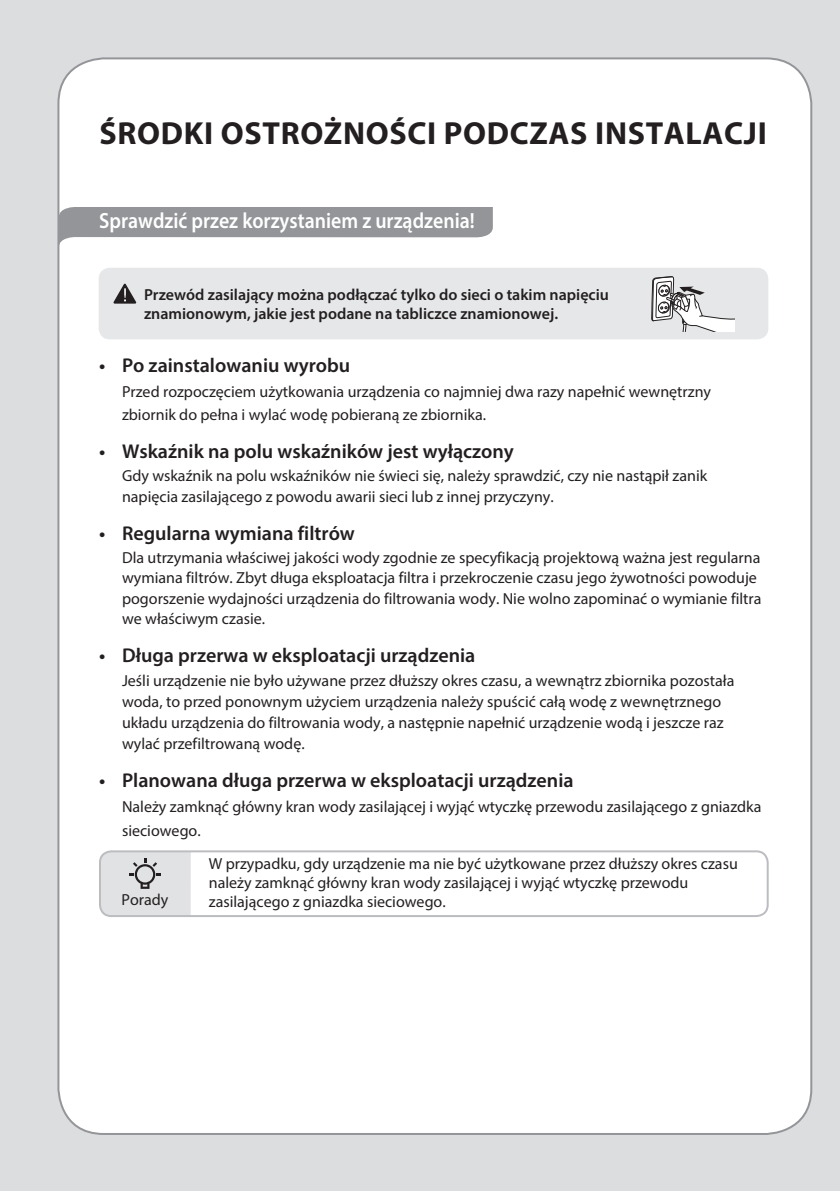
<style>
.page{position:relative;width:840px;height:1191px;background:#fff}
.page>*{position:absolute;margin:0;border:0;box-sizing:border-box;transform-origin:0 0}
.Heading_level1{font:700 32px "Myriad Pro";letter-spacing:.02em;color:#231f20}
.t1{font:600 22px "Myriad Pro";color:#fff;scale:.9 1}
.Body_level2{font:600 20px "Myriad Pro";color:#231f20}
.Body_level2-2{font:16px/21.2px "Myriad Pro";color:#231f20}
.Body_level1{font:16px/19.2px "Myriad Pro";color:#231f20}
.Body_level1-2{font:600 16px/19.2px "Myriad Pro";color:#231f20}
</style>
<div class="page">
<div style="left:0;top:0;width:839px;height:1191px;background:#dcdddf"></div>
<div style="left:58px;top:58px;width:752px;height:1076px;background:#fff;border-radius:45px"></div>
<div style="left:99px;top:850px;width:669px;height:67px;border:2px solid #bcbdc0;border-radius:11px"></div>
<svg style="left:100px;top:851px;width:91px;height:65px;background:#d8d9db"></svg>
<svg style="left:59px;top:207px;width:433px;height:40px"></svg>
<div style="left:99px;top:268px;width:669px;height:71px;background:#e6e7e9;border-radius:11px"></div>
<svg style="left:113px;top:284px;width:23px;height:20px"></svg>
<svg style="left:651px;top:276px;width:83px;height:56px"></svg>
<p class="Heading_level1" style="left:100px;top:112px;width:668px">ŚRODKI OSTROŻNOŚCI PODCZAS INSTALACJI</p>
<p class="t1" style="left:99px;top:207px;width:418px">Sprawdzić przez korzystaniem z urządzenia!</p>
<p class="Body_level1-2" style="left:144px;top:284px;width:466px">Przewód zasilający można podłączać tylko do sieci o takim napięciu znamionowym, jakie jest podane na tabliczce znamionowej.</p>
<p class="Body_level2" style="left:99px;top:352px;width:252px">• Po zainstalowaniu wyrobu</p>
<p class="Body_level2-2" style="left:122px;top:379px;width:590px;line-height:23.4px">Przed rozpoczęciem użytkowania urządzenia co najmniej dwa razy napełnić wewnętrzny zbiornik do pełna i wylać wodę pobieraną ze zbiornika.</p>
<p class="Body_level2" style="left:99px;top:438px;width:416px">• Wskaźnik na polu wskaźników jest wyłączony</p>
<p class="Body_level2-2" style="left:122px;top:465px;width:586px">Gdy wskaźnik na polu wskaźników nie świeci się, należy sprawdzić, czy nie nastąpił zanik napięcia zasilającego z powodu awarii sieci lub z innej przyczyny.</p>
<p class="Body_level2" style="left:99px;top:521px;width:257px">• Regularna wymiana filtrów</p>
<p class="Body_level2-2" style="left:122px;top:547px;width:640px;line-height:20.6px">Dla utrzymania właściwej jakości wody zgodnie ze specyfikacją projektową ważna jest regularna wymiana filtrów. Zbyt długa eksploatacja filtra i przekroczenie czasu jego żywotności powoduje pogorszenie wydajności urządzenia do filtrowania wody. Nie wolno zapominać o wymianie filtra we właściwym czasie.</p>
<p class="Body_level2" style="left:99px;top:643px;width:377px">• Długa przerwa w eksploatacji urządzenia</p>
<p class="Body_level2-2" style="left:122px;top:669px;width:613px">Jeśli urządzenie nie było używane przez dłuższy okres czasu, a wewnątrz zbiornika pozostała woda, to przed ponownym użyciem urządzenia należy spuścić całą wodę z wewnętrznego układu urządzenia do filtrowania wody, a następnie napełnić urządzenie wodą i jeszcze raz wylać przefiltrowaną wodę.</p>
<p class="Body_level2" style="left:99px;top:768px;width:475px">• Planowana długa przerwa w eksploatacji urządzenia</p>
<p class="Body_level2-2" style="left:122px;top:795px;width:640px;line-height:23.4px">Należy zamknąć główny kran wody zasilającej i wyjąć wtyczkę przewodu zasilającego z gniazdka sieciowego.</p>
<p class="Body_level1" style="left:209px;top:853px;width:530px">W przypadku, gdy urządzenie ma nie być użytkowane przez dłuższy okres czasu należy zamknąć główny kran wody zasilającej i wyjąć wtyczkę przewodu</p>
<p class="Body_level1" style="left:121px;top:890px;width:48px">Porady</p>
<p class="Body_level1" style="left:209px;top:892px;width:238px">zasilającego z gniazdka sieciowego.</p>
</div>
